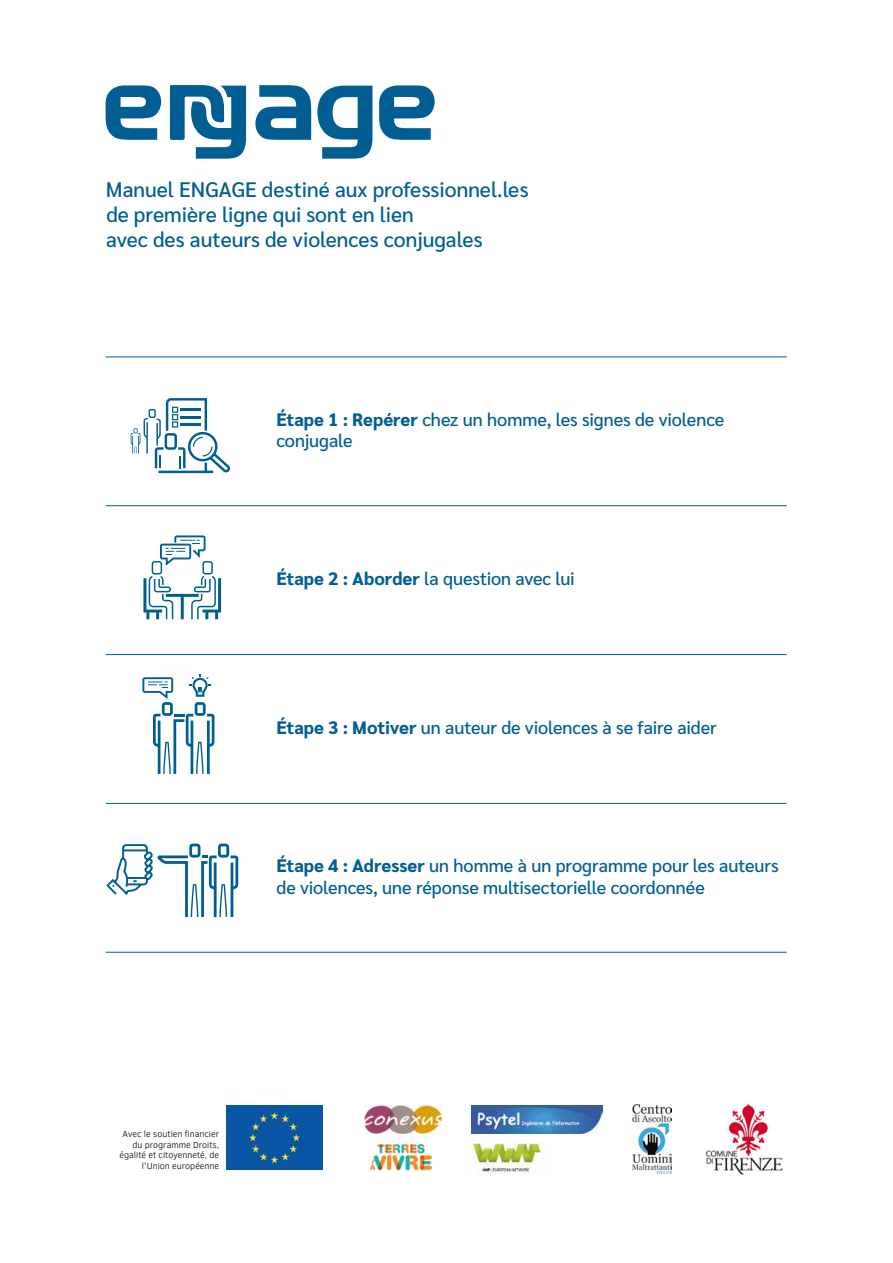
<style>
.page{position:relative;width:893px;height:1263px;background:#fff}
.page>*{position:absolute;margin:0;border:0;box-sizing:border-box;transform-origin:0 0}
.t1{font:500 21px/25.2px "Sarabun";color:#005e93}
.t2{font:500 18px/21.6px "Sarabun";letter-spacing:-.005em;color:#005e93}
.t3{font:300 9px/10.8px "Clear Sans";color:#000;text-align:right}
.s1{font-weight:800}
</style>
<div class="page">
<img style="left:226px;top:1105px;width:96px;height:64px">
<img style="left:471px;top:1106px;width:131px;height:27px">
<img style="left:371px;top:1143px;width:61px;height:27px">
<img style="left:472px;top:1143px;width:70px;height:31px">
<img style="left:632px;top:1105px;width:39px;height:68px">
<img style="left:705px;top:1103px;width:78px;height:72px">
<img style="left:364px;top:1106px;width:77px;height:27px">
<svg style="left:106px;top:85px;width:329px;height:74px"></svg>
<hr style="left:106px;top:356px;width:681px;height:1px;background:#005e93">
<hr style="left:106px;top:505px;width:681px;height:1px;background:#005e93">
<hr style="left:106px;top:654px;width:681px;height:1px;background:#005e93">
<hr style="left:106px;top:803px;width:681px;height:1px;background:#005e93">
<hr style="left:106px;top:952px;width:681px;height:1px;background:#005e93">
<svg style="left:142px;top:674px;width:72px;height:100px"></svg>
<svg style="left:106px;top:843px;width:132px;height:74px"></svg>
<svg style="left:143px;top:535px;width:78px;height:84px"></svg>
<svg style="left:131px;top:398px;width:99px;height:75px"></svg>
<p class="t1" style="left:106px;top:177px;width:424px">Manuel ENGAGE destiné aux professionnel.les de première ligne qui sont en lien<br>avec des auteurs de violences conjugales</p>
<p class="t2" style="left:276px;top:409px;width:449px"><span class="s1">Étape 1 : Repérer</span> chez un homme, les signes de violence conjugale</p>
<p class="t2" style="left:276px;top:568px;width:300px"><span class="s1">Étape 2 : Aborder</span> la question avec lui</p>
<p class="t2" style="left:276px;top:717px;width:442px"><span class="s1">Étape 3 : Motiver</span> un auteur de violences à se faire aider</p>
<p class="t2" style="left:276px;top:855px;width:504px"><span class="s1">Étape 4 : Adresser</span> un homme à un programme pour les auteurs de violences, une réponse multisectorielle coordonnée</p>
<p class="t3" style="left:119px;top:1128px;width:101px">Avec le soutien financier du programme Droits, égalité et citoyenneté, de l'Union européenne</p>
</div>
